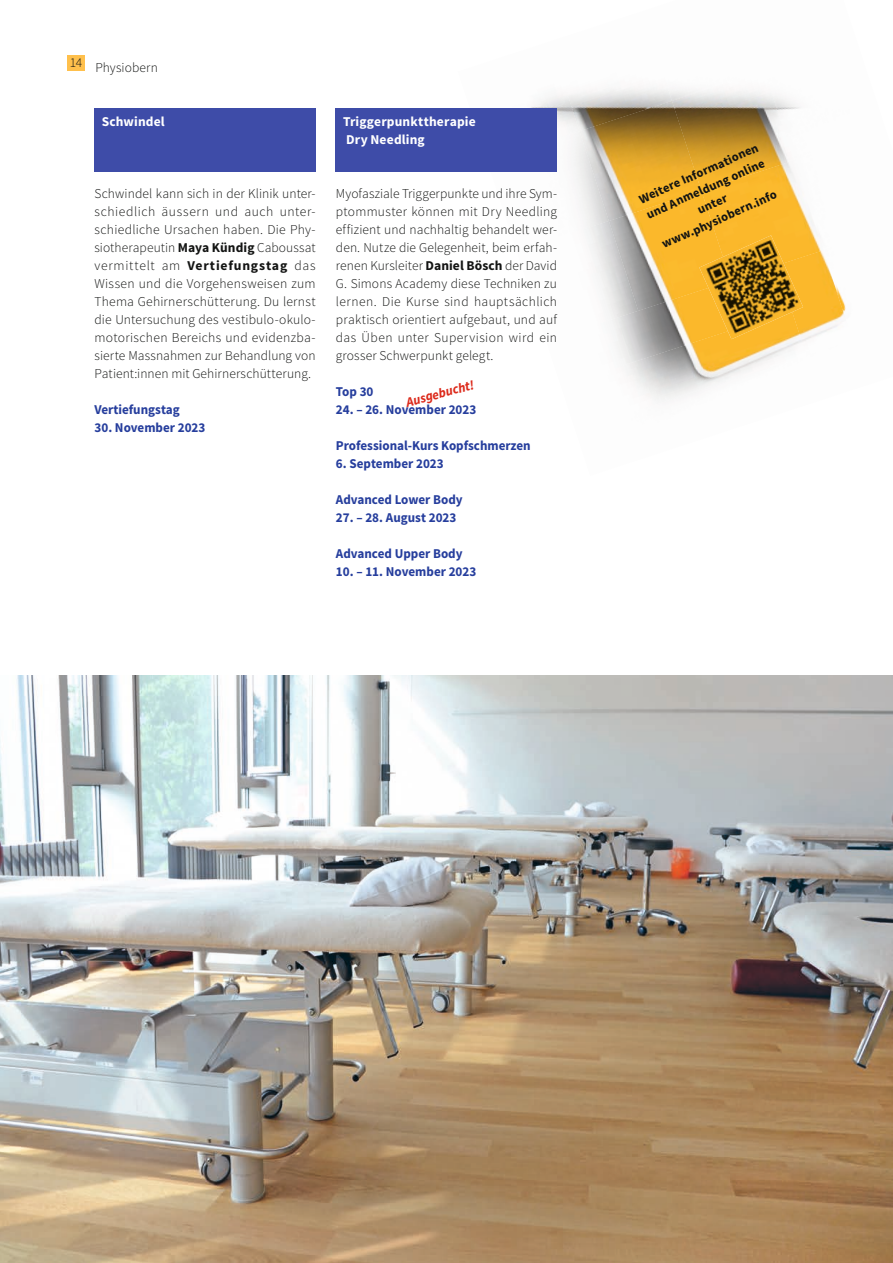
<style>
.page{position:relative;width:893px;height:1263px;background:#fff}
.page>*{position:absolute;margin:0;border:0;box-sizing:border-box;transform-origin:0 0}
.t1{font:300 13.5px/18px "Source Sans Pro";letter-spacing:.01em;color:#131413;text-align:justify}
.t2{font:700 13.5px "Source Sans Pro";color:#263e9d}
.t3{font:700 13.5px/18px "Source Sans Pro";letter-spacing:.01em;color:#fff}
.t4{font:italic 700 13.5px "Source Sans Pro";color:#dc2a1b}
.t5{font:700 12.6px/16.8px "Source Sans Pro";color:#131413;text-align:center}
.s1{font-weight:700}
</style>
<div class="page">
<img style="left:672px;top:89px;width:122px;height:71px">
<img style="left:701px;top:160px;width:120px;height:90px">
<img style="left:803px;top:250px;width:43px;height:90px">
<img style="left:639px;top:312px;width:167px;height:88px">
<img style="left:580px;top:101px;width:121px;height:90px">
<img style="left:609px;top:191px;width:114px;height:97px">
<img style="left:615px;top:288px;width:113px;height:98px">
<img style="left:530px;top:84px;width:50px;height:47px">
<img style="left:487px;top:131px;width:122px;height:90px">
<img style="left:585px;top:221px;width:53px;height:120px">
<img style="left:0;top:675px;width:893px;height:588px">
<div style="left:336px;top:108px;width:221px;height:63px;background:#3e4ca8"></div>
<div style="left:94px;top:108px;width:222px;height:63px;background:#3e4ca8"></div>
<img style="left:699px;top:235px;width:104px;height:104px">
<div style="left:68px;top:55px;width:17px;height:15px;background:#ffc04c"></div>
<p class="t1" style="left:70px;top:53px;width:14px">14</p>
<p class="t1" style="left:95px;top:59px;width:64px">Physiobern</p>
<p class="t3" style="left:102px;top:113px;width:64px">Schwindel</p>
<p class="t1" style="left:94px;top:185px;width:223px">Schwindel kann sich in der Klinik unter&shy;schiedlich äussern und auch unter&shy;schiedliche Ursachen haben. Die Phy&shy;siotherapeutin <span class="s1">Maya Kündig</span> Caboussat vermittelt am <span class="s1">Vertiefungstag</span> das Wissen und die Vorgehensweisen zum Thema Gehirnerschütterung. Du lernst die Untersuchung des vestibulo-okulo&shy;motorischen Bereichs und evidenzba&shy;sierte Massnahmen zur Behandlung von Patient:innen mit Gehirnerschütterung.</p>
<p class="t2" style="left:94px;top:401px;width:87px">Vertiefungstag</p>
<p class="t2" style="left:94px;top:419px;width:112px">30. November 2023</p>
<p class="t3" style="left:343px;top:113px;width:134px">Triggerpunkttherapie<br>Dry Needling</p>
<p class="t1" style="left:336px;top:185px;width:223px">Myofasziale Triggerpunkte und ihre Sym&shy;ptommuster können mit Dry Needling effizient und nachhaltig behandelt wer&shy;den. Nutze die Gelegenheit, beim erfah&shy;renen Kursleiter <span class="s1">Daniel Bösch</span> der David G. Simons Academy diese Techniken zu lernen. Die Kurse sind hauptsächlich praktisch orientiert aufgebaut, und auf das Üben unter Supervision wird ein grosser Schwerpunkt gelegt.</p>
<p class="t2" style="left:336px;top:383px;width:39px">Top 30</p>
<p class="t2" style="left:336px;top:401px;width:142px">24. – 26. November 2023</p>
<p class="t2" style="left:336px;top:437px;width:196px">Professional-Kurs Kopfschmerzen</p>
<p class="t2" style="left:336px;top:455px;width:109px">6. September 2023</p>
<p class="t2" style="left:336px;top:491px;width:128px">Advanced Lower Body</p>
<p class="t2" style="left:336px;top:509px;width:122px">27. – 28. August 2023</p>
<p class="t2" style="left:336px;top:545px;width:128px">Advanced Upper Body</p>
<p class="t2" style="left:336px;top:563px;width:142px">10. – 11. November 2023</p>
<p class="t4" style="left:404px;top:394px;width:71px;rotate:-15deg">Ausgebucht!</p>
<p class="t5" style="left:636px;top:192px;width:131px;rotate:-24deg">Weitere Informationen und Anmeldung online unter www.physiobern.info</p>
</div>
